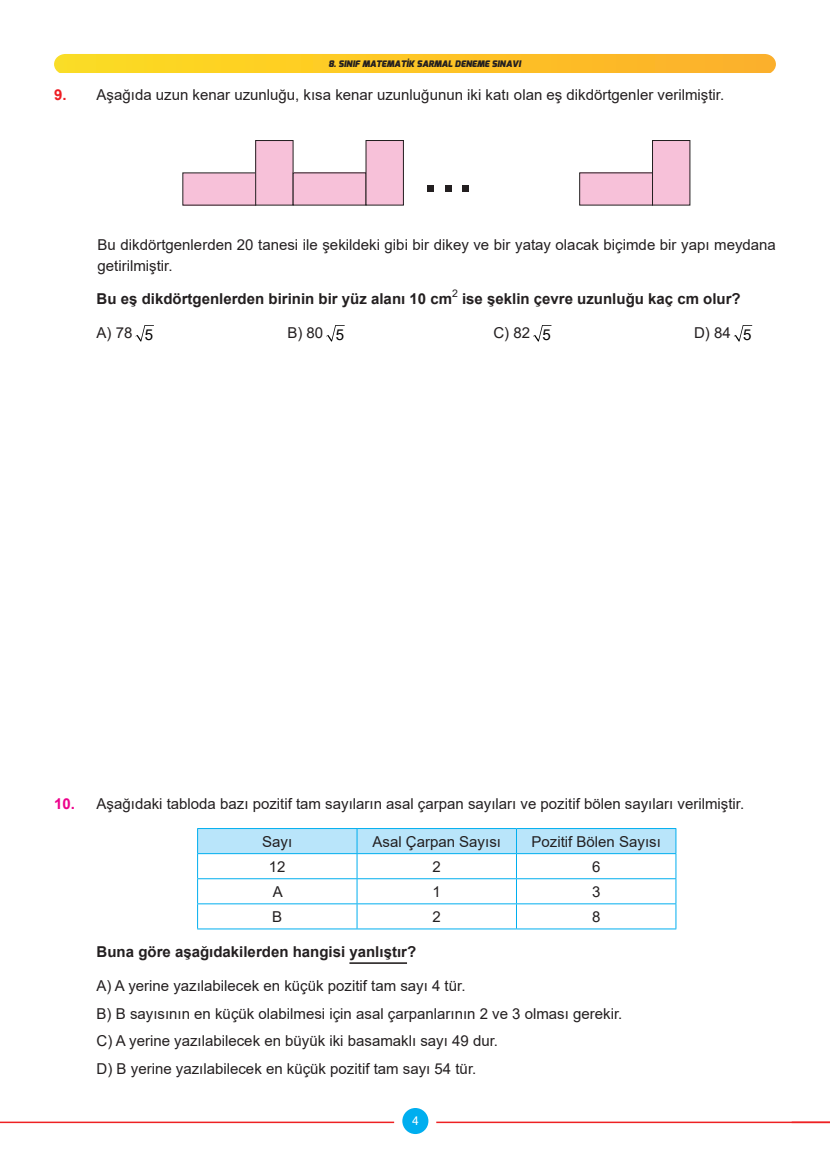
<style>
.page{position:relative;width:830px;height:1170px;background:#fff}
.page>*{position:absolute;margin:0;border:0;box-sizing:border-box;transform-origin:0 0}
.t1{font:62.85px "Arial";color:#231f20}
.Soru_Kökü{font:15px/21px "Arial";color:#231f20}
.Soru_Kökü-2{font:700 15px "Arial";color:#231f20}
.t2{font:15px "Arial";color:#000}
.t3{font:12px "Lucida Console";color:#fff}
.Soru_Kökü-3{font:10.5px "Arial";color:#231f20}
.t4{font:italic 900 9px "Exo";color:#231f20}
.s1{font-weight:700;color:#ee1d23}
.s2{font-weight:700;color:#ed028c}
</style>
<div class="page">
<div style="left:402px;top:1107px;width:26px;height:26px;background:#00aeef;border-radius:50%"></div>
<hr style="left:0;top:1121px;width:394px;height:1px;background:#ee2123">
<hr style="left:436px;top:1121px;width:393px;height:1px;background:#ee2123">
<svg style="left:54px;top:54px;width:721px;height:19px"></svg>
<div style="left:183px;top:173px;width:72px;height:32px;background:#f7c1d9"></div>
<div style="left:255px;top:140px;width:38px;height:65px;background:#f7c1d9"></div>
<div style="left:255px;top:140px;width:38px;height:65px;border:1px solid #231f20"></div>
<div style="left:293px;top:173px;width:73px;height:32px;background:#f7c1d9"></div>
<div style="left:366px;top:140px;width:37px;height:65px;background:#f7c1d9"></div>
<div style="left:365px;top:140px;width:38px;height:65px;border:1px solid #231f20"></div>
<div style="left:579px;top:173px;width:73px;height:32px;background:#f7c1d9"></div>
<div style="left:652px;top:140px;width:37px;height:65px;background:#f7c1d9"></div>
<div style="left:652px;top:140px;width:37px;height:65px;border:1px solid #231f20"></div>
<svg style="left:135px;top:325px;width:19px;height:16px"></svg>
<svg style="left:326px;top:325px;width:18px;height:16px"></svg>
<svg style="left:533px;top:325px;width:18px;height:16px"></svg>
<svg style="left:733px;top:325px;width:18px;height:16px"></svg>
<hr style="left:349px;top:962px;width:58px;height:1px;background:#231f20">
<svg style="left:197px;top:828px;width:479px;height:100px"></svg>
<hr style="left:197px;top:928px;width:160px;height:1px;background:#00aeef">
<hr style="left:357px;top:928px;width:159px;height:1px;background:#00aeef">
<hr style="left:516px;top:928px;width:160px;height:1px;background:#00aeef">
<p class="t4" style="left:328px;top:58px;width:194px">8. SINIF MATEMATİK SARMAL DENEME SINAVI</p>
<p class="Soru_Kökü" style="left:54px;top:84px;width:671px"><span class="s1">9.</span> Aşağıda uzun kenar uzunluğu, kısa kenar uzunluğunun iki katı olan eş dikdörtgenler verilmiştir.</p>
<p class="t1" style="left:421px;top:128px;width:54px">...</p>
<p class="Soru_Kökü" style="left:98px;top:234px;width:679px">Bu dikdörtgenlerden 20 tanesi ile şekildeki gibi bir dikey ve bir yatay olacak biçimde bir yapı meydana getirilmiştir.</p>
<p class="Soru_Kökü-2" style="left:97px;top:288px;width:357px">Bu eş dikdörtgenlerden birinin bir yüz alanı 10 cm</p>
<p class="Soru_Kökü-3" style="left:452px;top:286px;width:7px">2</p>
<p class="Soru_Kökü-2" style="left:462px;top:288px;width:280px">ise şeklin çevre uzunluğu kaç cm olur?</p>
<p class="Soru_Kökü" style="left:97px;top:322px;width:37px">A) 78</p>
<p class="t2" style="left:145px;top:324px;width:10px">5</p>
<p class="Soru_Kökü" style="left:287px;top:322px;width:37px">B) 80</p>
<p class="t2" style="left:335px;top:324px;width:10px">5</p>
<p class="Soru_Kökü" style="left:493px;top:322px;width:38px">C) 82</p>
<p class="t2" style="left:542px;top:324px;width:10px">5</p>
<p class="Soru_Kökü" style="left:693px;top:322px;width:38px">D) 84</p>
<p class="t2" style="left:742px;top:324px;width:10px">5</p>
<p class="Soru_Kökü" style="left:54px;top:793px;width:691px"><span class="s2">10.</span> Aşağıdaki tabloda bazı pozitif tam sayıların asal çarpan sayıları ve pozitif bölen sayıları verilmiştir.</p>
<p class="Soru_Kökü" style="left:262px;top:830px;width:32px">Sayı</p>
<p class="Soru_Kökü" style="left:372px;top:830px;width:130px">Asal Çarpan Sayısı</p>
<p class="Soru_Kökü" style="left:531px;top:830px;width:131px">Pozitif Bölen Sayısı</p>
<p class="Soru_Kökü" style="left:269px;top:855px;width:18px">12</p>
<p class="Soru_Kökü" style="left:432px;top:855px;width:10px">2</p>
<p class="Soru_Kökü" style="left:591px;top:855px;width:10px">6</p>
<p class="Soru_Kökü" style="left:272px;top:880px;width:12px">A</p>
<p class="Soru_Kökü" style="left:432px;top:880px;width:10px">1</p>
<p class="Soru_Kökü" style="left:591px;top:880px;width:10px">3</p>
<p class="Soru_Kökü" style="left:272px;top:905px;width:12px">B</p>
<p class="Soru_Kökü" style="left:432px;top:905px;width:10px">2</p>
<p class="Soru_Kökü" style="left:591px;top:905px;width:10px">8</p>
<p class="Soru_Kökü-2" style="left:97px;top:941px;width:321px">Buna göre aşağıdakilerden hangisi yanlıştır?</p>
<p class="Soru_Kökü" style="left:97px;top:974px;width:370px">A) A yerine yazılabilecek en küçük pozitif tam sayı 4 tür.</p>
<p class="Soru_Kökü" style="left:97px;top:1002px;width:527px">B) B sayısının en küçük olabilmesi için asal çarpanlarının 2 ve 3 olması gerekir.</p>
<p class="Soru_Kökü" style="left:97px;top:1030px;width:403px">C) A yerine yazılabilecek en büyük iki basamaklı sayı 49 dur.</p>
<p class="Soru_Kökü" style="left:97px;top:1058px;width:381px">D) B yerine yazılabilecek en küçük pozitif tam sayı 54 tür.</p>
<p class="t3" style="left:411px;top:1115px;width:9px">4</p>
</div>
